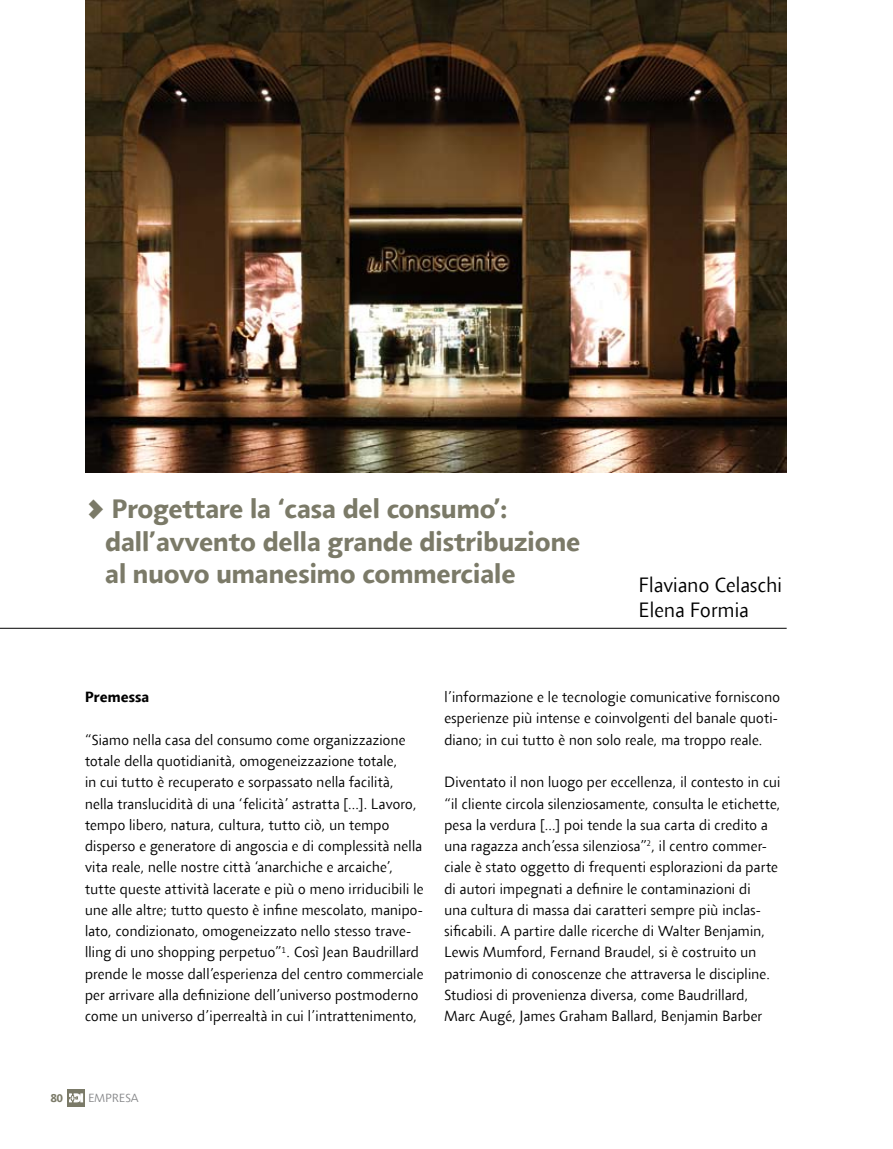
<style>
.page{position:relative;width:893px;height:1149px;background:#fff}
.page>*{position:absolute;margin:0;border:0;box-sizing:border-box;transform-origin:0 0}
.t1{font:700 27px/32.4px "Agilita Com";color:#7b7a68}
.t2{font:300 21px/25.2px "Agilita Com";color:#000}
.t3{font:300 15px/21.3px "Agilita Com";letter-spacing:.005em;color:#000}
.t4{font:700 15px "Agilita Com";letter-spacing:.01em;color:#000}
.t5{font:300 12px "Agilita Com";color:#87888a}
.t6{font:700 12px "Agilita Com";color:#7b7a68}
.s1{font-weight:900;font-size:36px}
</style>
<div class="page">
<svg style="left:67px;top:1089px;width:18px;height:17px"></svg>
<svg style="left:69px;top:1093px;width:14px;height:8px"></svg>
<hr style="left:0;top:627px;width:787px;height:1px;background:#000">
<img style="left:85px;top:0;width:702px;height:473px">
<p class="t1" style="left:105px;top:492px;width:476px;text-indent:-20px"><span class="s1">&gt;</span> Progettare la ‘casa del consumo’: dall’avvento della grande distribuzione al nuovo umanesimo commerciale</p>
<p class="t2" style="left:639px;top:572px;width:145px">Flaviano Celaschi<br>Elena Formia</p>
<p class="t4" style="left:85px;top:686px;width:66px">Premessa</p>
<p class="t3" style="left:85px;top:728px;width:340px">“Siamo nella casa del consumo come organizzazione totale della quotidianità, omogeneizzazione totale,<br>in cui tutto è recuperato e sorpassato nella facilità, nella translucidità di una ‘felicità’ astratta [...]. Lavoro, tempo libero, natura, cultura, tutto ciò, un tempo disperso e generatore di angoscia e di complessità nella vita reale, nelle nostre città ‘anarchiche e arcaiche’, tutte queste attività lacerate e più o meno irriducibili le une alle altre; tutto questo è infine mescolato, manipo&shy;lato, condizionato, omogeneizzato nello stesso trave&shy;lling di uno shopping perpetuo”<sup>1</sup>. Così Jean Baudrillard prende le mosse dall’esperienza del centro commerciale per arrivare alla definizione dell’universo postmoderno come un universo d’iperrealtà in cui l’intrattenimento,</p>
<p class="t3" style="left:444px;top:686px;width:337px">l’informazione e le tecnologie comunicative forniscono esperienze più intense e coinvolgenti del banale quoti&shy;diano; in cui tutto è non solo reale, ma troppo reale.</p>
<p class="t3" style="left:444px;top:771px;width:338px">Diventato il non luogo per eccellenza, il contesto in cui “il cliente circola silenziosamente, consulta le etichette, pesa la verdura [...] poi tende la sua carta di credito a una ragazza anch’essa silenziosa”<sup>2</sup>, il centro commer&shy;ciale è stato oggetto di frequenti esplorazioni da parte di autori impegnati a definire le contaminazioni di<br>una cultura di massa dai caratteri sempre più inclas&shy;sificabili. A partire dalle ricerche di Walter Benjamin, Lewis Mumford, Fernand Braudel, si è costruito un patrimonio di conoscenze che attraversa le discipline.<br>Studiosi di provenienza diversa, come Baudrillard, Marc Augé, James Graham Ballard, Benjamin Barber</p>
<p class="t6" style="left:51px;top:1088px;width:13px">80</p>
<p class="t5" style="left:88px;top:1089px;width:52px">EMPRESA</p>
</div>
